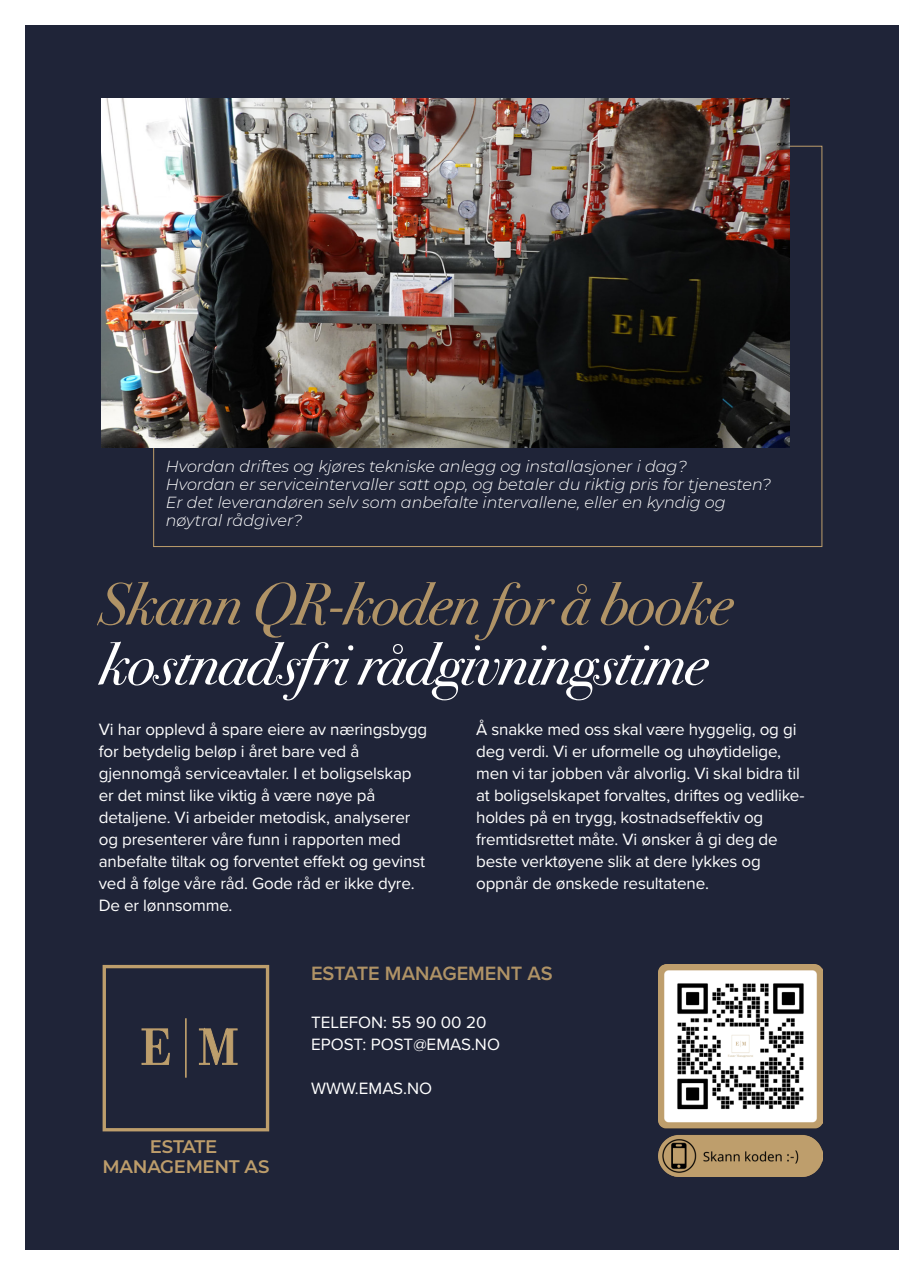
<style>
.page{position:relative;width:924px;height:1275px;background:#fff}
.page>*{position:absolute;margin:0;border:0;box-sizing:border-box;transform-origin:0 0}
.t1{font:italic 60px "Bodoni Svty Two ITCTT";letter-spacing:-.015em;color:#fff}
.t2{font:italic 60px "Bodoni Svty Two ITCTT";letter-spacing:-.015em;color:#b09366}
.t3{font:53.2px "Bodoni URW";color:#bd9e6c}
.t4{font:600 20px "Proxima Nova";color:#b09366}
.t5{font:600 18.2px/19.6px "Montserrat";letter-spacing:-.015em;color:#bd9d6b;text-align:center}
.t6{font:17px/22px "Proxima Nova";letter-spacing:-.01em;color:#fff}
.t7{font:italic 300 16px/18px "Montserrat";color:#fff}
</style>
<div class="page">
<div style="left:25px;top:25px;width:873px;height:1225px;background:#1f2438"></div>
<svg style="left:102px;top:965px;width:167px;height:166px"></svg>
<img style="left:102px;top:99px;width:687px;height:349px">
<img style="left:658px;top:964px;width:163px;height:212px">
<p class="t7" style="left:166px;top:456px;width:606px">Hvordan driftes og kjøres tekniske anlegg og installasjoner i dag?<br>Hvordan er serviceintervaller satt opp, og betaler du riktig pris for tjenesten?<br>Er det leverandøren selv som anbefalte intervallene, eller en kyndig og nøytral rådgiver?</p>
<h1 class="t2" style="left:99px;top:552px;width:634px">Skann QR-koden for å booke</h1>
<h1 class="t1" style="left:99px;top:612px;width:609px">kostnadsfri rådgivningstime</h1>
<p class="t6" style="left:99px;top:718px;width:330px">Vi har opplevd å spare eiere av næringsbygg for betydelig beløp i året bare ved å gjennomgå serviceavtaler. I et boligselskap er det minst like viktig å være nøye på detaljene. Vi arbeider metodisk, analyserer og presenterer våre funn i rapporten med anbefalte tiltak og forventet effekt og gevinst ved å følge våre råd. Gode råd er ikke dyre.<br>De er lønnsomme.</p>
<p class="t6" style="left:476px;top:718px;width:329px">Å snakke med oss skal være hyggelig, og gi deg verdi. Vi er uformelle og uhøytidelige, men vi tar jobben vår alvorlig. Vi skal bidra til at boligselskapet forvaltes, driftes og vedlike&shy;holdes på en trygg, kostnadseffektiv og fremtidsrettet måte. Vi ønsker å gi deg de beste verktøyene slik at dere lykkes og oppnår de ønskede resultatene.</p>
<h2 class="t3" style="left:140px;top:1015px;width:100px">E M</h2>
<p class="t5" style="left:102px;top:1136px;width:168px">ESTATE<br>MANAGEMENT AS</p>
<p class="t4" style="left:311px;top:958px;width:243px">ESTATE MANAGEMENT AS</p>
<p class="t6" style="left:311px;top:1010px;width:190px">TELEFON: 55 90 00 20<br>EPOST: POST@EMAS.NO</p>
<p class="t6" style="left:311px;top:1076px;width:123px">WWW.EMAS.NO</p>
</div>
